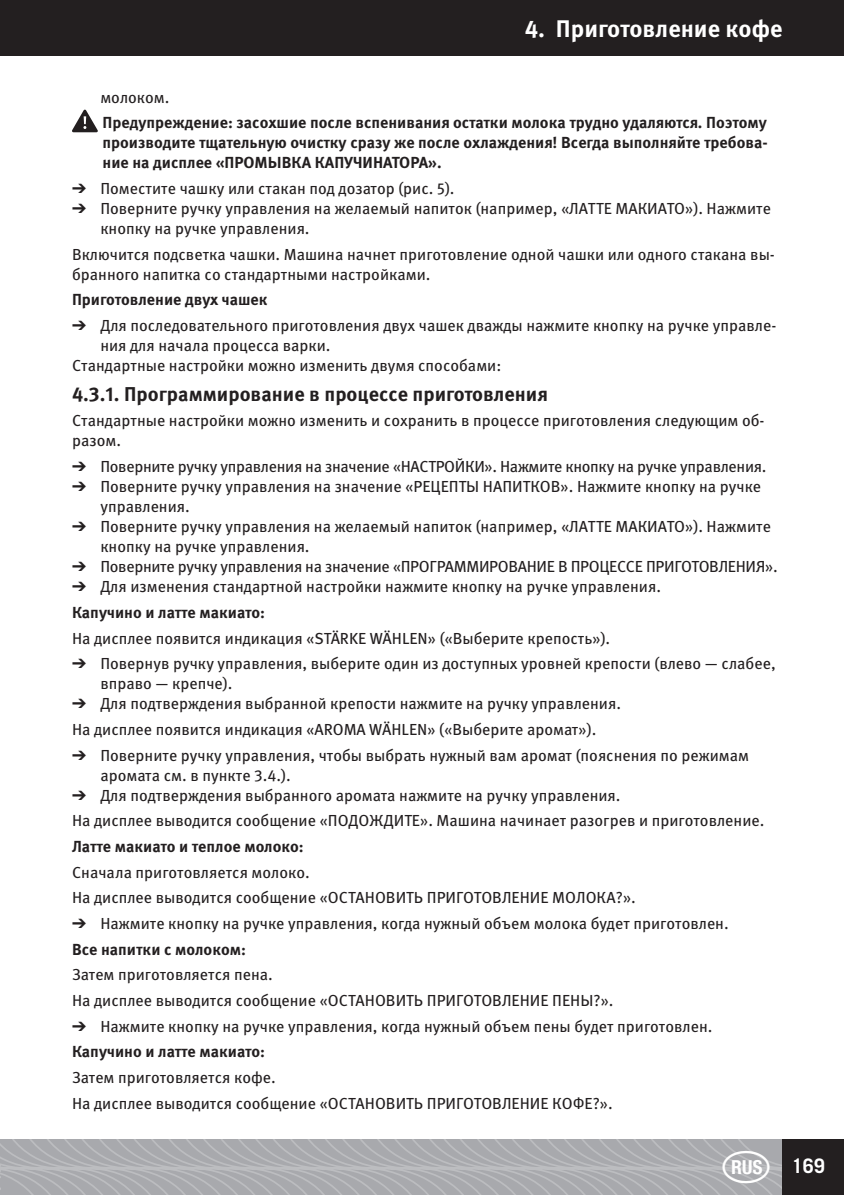
<style>
.page{position:relative;width:844px;height:1195px;background:#fff}
.page>*{position:absolute;margin:0;border:0;box-sizing:border-box;transform-origin:0 0}
.t1{font:700 24px "Meta Pro";color:#fff}
.t2{font:700 20px "Meta Pro";color:#231f20}
.t3{font:700 20px "Trade Gothic LT Std";color:#fff}
.t4{font:16px/25.6px "Meta Pro";color:#231f20}
.t5{font:700 16px/25.6px "Meta Pro";color:#231f20}
.t6{font:16px "Meta Pro";letter-spacing:-.02em;color:#231f20}
.s1{font-weight:400}
.s2{font-weight:700}
</style>
<div class="page">
<svg style="left:72px;top:110px;width:26px;height:22px"></svg>
<div style="left:0;top:0;width:844px;height:55px;background:#231f20"></div>
<svg style="left:1px;top:1139px;width:781px;height:56px;background:#acadb1"></svg>
<div style="left:783px;top:1139px;width:61px;height:56px;background:#231f20"></div>
<svg style="left:0;top:1139px;width:1px;height:56px"></svg>
<svg style="left:723px;top:1150px;width:47px;height:32px;background:#aeafb2"></svg>
<p class="t1" style="left:525px;top:14px;width:259px">4. Приготовление кофе</p>
<p class="t5" style="left:100px;top:84px;width:668px"><span class="s1">молоком.<br></span>Предупреждение: засохшие после вспенивания остатки молока трудно удаляются. Поэтому</p>
<p class="t5" style="left:103px;top:133px;width:667px;line-height:20px">производите тщательную очистку сразу же после охлаждения! Всегда выполняйте требова&shy;ние на дисплее «ПРОМЫВКА КАПУЧИНАТОРА».</p>
<p class="t4" style="left:72px;top:176px;width:384px">➔ Поместите чашку или стакан под дозатор (рис. 5).</p>
<p class="t4" style="left:100px;top:198px;width:672px;line-height:20px;text-indent:-28px">➔ Поверните ручку управления на желаемый напиток (например, «ЛАТТЕ МАКИАТО»). Нажмите кнопку на ручке управления.</p>
<p class="t4" style="left:72px;top:244px;width:704px;line-height:20px">Включится подсветка чашки. Машина начнет приготовление одной чашки или одного стакана вы&shy;бранного напитка со стандартными настройками.</p>
<p class="t5" style="left:72px;top:287px;width:197px">Приготовление двух чашек</p>
<p class="t4" style="left:72px;top:313px;width:706px">➔ Для последовательного приготовления двух чашек дважды нажмите кнопку на ручке управле-</p>
<p class="t4" style="left:100px;top:333px;width:232px">ния для начала процесса варки.</p>
<p class="t4" style="left:72px;top:353px;width:431px">Стандартные настройки можно изменить двумя способами:</p>
<p class="t2" style="left:72px;top:381px;width:477px">4.3.1. Программирование в процессе приготовления</p>
<p class="t4" style="left:72px;top:411px;width:694px;line-height:20px">Стандартные настройки можно изменить и сохранить в процессе приготовления следующим об&shy;разом.</p>
<p class="t6" style="left:72px;top:456px;width:696px">➔ Поверните ручку управления на значение «НАСТРОЙКИ». Нажмите кнопку на ручке управления.</p>
<p class="t4" style="left:100px;top:476px;width:662px;line-height:20px;text-indent:-28px">➔ Поверните ручку управления на значение «РЕЦЕПТЫ НАПИТКОВ». Нажмите кнопку на ручке управления.</p>
<p class="t4" style="left:100px;top:516px;width:672px;line-height:20px;text-indent:-28px">➔ Поверните ручку управления на желаемый напиток (например, «ЛАТТЕ МАКИАТО»). Нажмите кнопку на ручке управления.</p>
<p class="t6" style="left:72px;top:556px;width:707px">➔ Поверните ручку управления на значение «ПРОГРАММИРОВАНИЕ В ПРОЦЕССЕ ПРИГОТОВЛЕНИЯ».</p>
<p class="t4" style="left:72px;top:574px;width:591px">➔ Для изменения стандартной настройки нажмите кнопку на ручке управления.<br><span class="s2">Капучино и латте макиато:<br></span>На дисплее появится индикация «STÄRKE WÄHLEN» («Выберите крепость»).</p>
<p class="t4" style="left:100px;top:653px;width:677px;line-height:20px;text-indent:-28px">➔ Повернув ручку управления, выберите один из доступных уровней крепости (влево — слабее, вправо — крепче).</p>
<p class="t4" style="left:72px;top:691px;width:551px">➔ Для подтверждения выбранной крепости нажмите на ручку управления.<br>На дисплее появится индикация «AROMA WÄHLEN» («Выберите аромат»).</p>
<p class="t4" style="left:100px;top:745px;width:650px;line-height:20px;text-indent:-28px">➔ Поверните ручку управления, чтобы выбрать нужный вам аромат (пояснения по режимам аромата см. в пункте 3.4.).</p>
<p class="t4" style="left:72px;top:782px;width:694px">➔ Для подтверждения выбранного аромата нажмите на ручку управления.<br>На дисплее выводится сообщение «ПОДОЖДИТЕ». Машина начинает разогрев и приготовление.<br><span class="s2">Латте макиато и теплое молоко:<br></span>Сначала приготовляется молоко.<br>На дисплее выводится сообщение «ОСТАНОВИТЬ ПРИГОТОВЛЕНИЕ МОЛОКА?».</p>
<p class="t4" style="left:72px;top:910px;width:658px">➔ Нажмите кнопку на ручке управления, когда нужный объем молока будет приготовлен.<br><span class="s2">Все напитки с молоком:<br></span>Затем приготовляется пена.<br>На дисплее выводится сообщение «ОСТАНОВИТЬ ПРИГОТОВЛЕНИЕ ПЕНЫ?».</p>
<p class="t4" style="left:72px;top:1013px;width:642px">➔ Нажмите кнопку на ручке управления, когда нужный объем пены будет приготовлен.<br><span class="s2">Капучино и латте макиато:<br></span>Затем приготовляется кофе.<br>На дисплее выводится сообщение «ОСТАНОВИТЬ ПРИГОТОВЛЕНИЕ КОФЕ?».</p>
<p class="t3" style="left:792px;top:1153px;width:35px">169</p>
</div>
